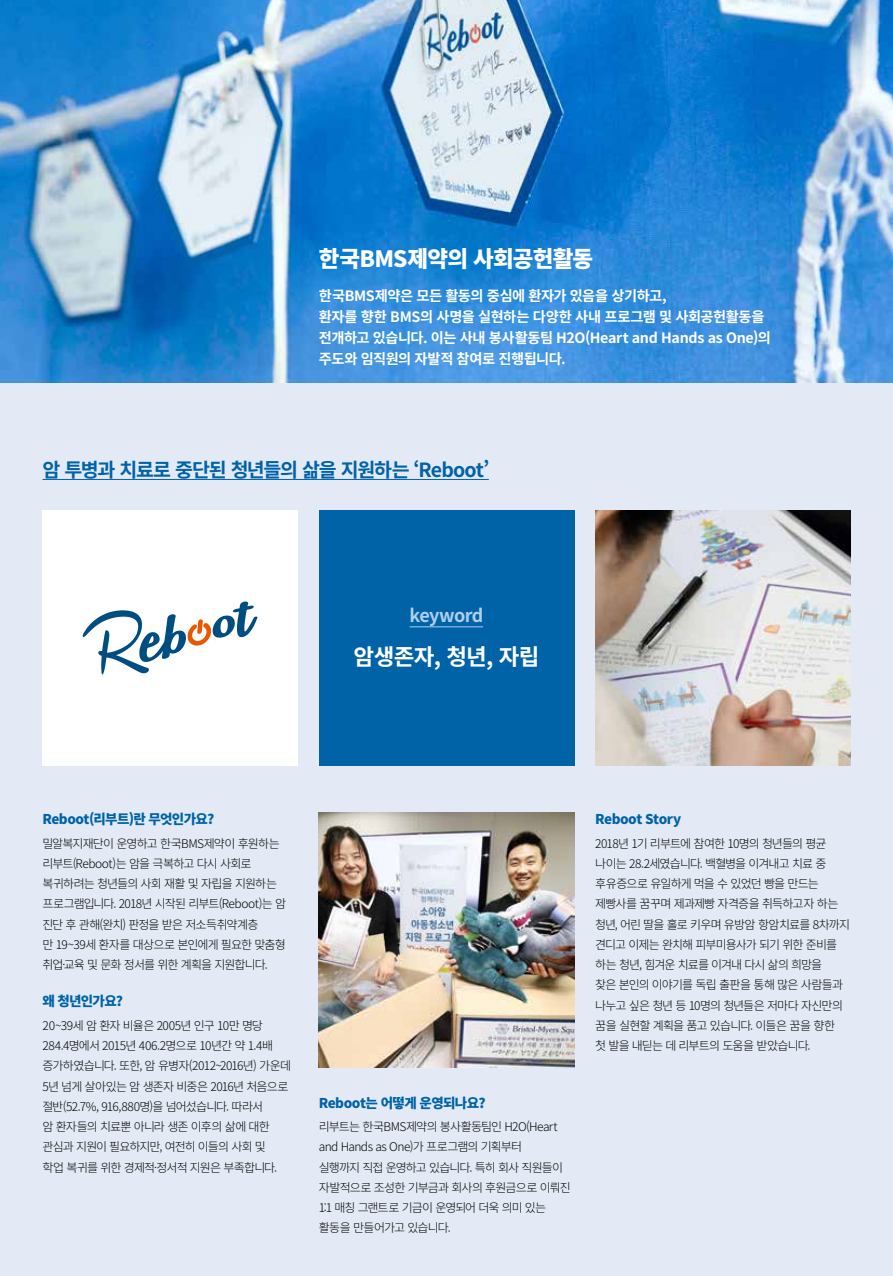
<style>
.page{position:relative;width:893px;height:1276px;background:#e3eaf5}
.page>*{position:absolute;margin:0;border:0;box-sizing:border-box;transform-origin:0 0}
.t1{font:800 22.5px "Source Han Sans K";letter-spacing:-.035em;color:#fff}
.t2{font:700 22.5px "Source Han Sans K";letter-spacing:-.03em;color:#fff}
.t3{font:700 19.5px "Source Han Sans K";letter-spacing:-.055em;color:#0062a7}
.t4{font:700 18px "Source Han Sans K";letter-spacing:-.035em;color:#aed0ee}
.t5{font:700 14.25px/21px "Source Han Sans K";letter-spacing:-.03em;color:#fff}
.t6{font:800 13.5px "Source Han Sans K";letter-spacing:-.04em;color:#0062a7}
.t7{font:300 12px/20.2px "Source Han Sans K";letter-spacing:-.07em;color:#000}
</style>
<div class="page">
<img style="left:0;top:0;width:893px;height:383px">
<div style="left:43px;top:510px;width:255px;height:255px;background:#fff"></div>
<img style="left:595px;top:510px;width:255px;height:255px">
<div style="left:319px;top:510px;width:255px;height:255px;background:#0062a7"></div>
<hr style="left:410px;top:626px;width:73px;height:1px;background:#aed0ee">
<img style="left:319px;top:812px;width:255px;height:255px">
<svg style="left:83px;top:601px;width:175px;height:73px"></svg>
<hr style="left:43px;top:479px;width:446px;height:1px;background:#0062a7">
<h1 class="t1" style="left:319px;top:245px;width:276px">한국BMS제약의 사회공헌활동</h1>
<p class="t5" style="left:319px;top:286px;width:454px">한국BMS제약은 모든 활동의 중심에 환자가 있음을 상기하고,<br>환자를 향한 BMS의 사명을 실현하는 다양한 사내 프로그램 및 사회공헌활동을 전개하고 있습니다. 이는 사내 봉사활동팀 H2O(Heart and Hands as One)의 주도와 임직원의 자발적 참여로 진행됩니다.</p>
<h2 class="t3" style="left:42px;top:458px;width:449px">암 투병과 치료로 중단된 청년들의 삶을 지원하는 ‘Reboot’</h2>
<h3 class="t4" style="left:409px;top:605px;width:76px">keyword</h3>
<h1 class="t2" style="left:354px;top:643px;width:187px">암생존자, 청년, 자립</h1>
<p class="t6" style="left:42px;top:811px;width:173px">Reboot(리부트)란 무엇인가요?</p>
<p class="t7" style="left:42px;top:833px;width:245px">밀알복지재단이 운영하고 한국BMS제약이 후원하는 리부트(Reboot)는 암을 극복하고 다시 사회로 복귀하려는 청년들의 사회 재활 및 자립을 지원하는 프로그램입니다. 2018년 시작된 리부트(Reboot)는 암 진단 후 관해(완치) 판정을 받은 저소득취약계층<br>만 19~39세 환자를 대상으로 본인에게 필요한 맞춤형 취업·교육 및 문화 정서를 위한 계획을 지원합니다.</p>
<p class="t6" style="left:42px;top:994px;width:82px">왜 청년인가요?</p>
<p class="t7" style="left:42px;top:1015px;width:250px">20~39세 암 환자 비율은 2005년 인구 10만 명당<br>284.4명에서 2015년 406.2명으로 10년간 약 1.4배 증가하였습니다. 또한, 암 유병자(2012~2016년) 가운데<br>5년 넘게 살아있는 암 생존자 비중은 2016년 처음으로 절반(52.7%, 916,880명)을 넘어섰습니다. 따라서<br>암 환자들의 치료뿐 아니라 생존 이후의 삶에 대한 관심과 지원이 필요하지만, 여전히 이들의 사회 및<br>학업 복귀를 위한 경제적·정서적 지원은 부족합니다.</p>
<p class="t6" style="left:319px;top:1095px;width:168px">Reboot는 어떻게 운영되나요?</p>
<p class="t7" style="left:319px;top:1116px;width:253px">리부트는 한국BMS제약의 봉사활동팀인 H2O(Heart and Hands as One)가 프로그램의 기획부터<br>실행까지 직접 운영하고 있습니다. 특히 회사 직원들이 자발적으로 조성한 기부금과 회사의 후원금으로 이뤄진<br>1:1 매칭 그랜트로 기금이 운영되어 더욱 의미 있는 활동을 만들어가고 있습니다.</p>
<p class="t6" style="left:595px;top:811px;width:88px">Reboot Story</p>
<p class="t7" style="left:595px;top:833px;width:256px">2018년 1기 리부트에 참여한 10명의 청년들의 평균 나이는 28.2세였습니다. 백혈병을 이겨내고 치료 중 후유증으로 유일하게 먹을 수 있었던 빵을 만드는 제빵사를 꿈꾸며 제과제빵 자격증을 취득하고자 하는 청년, 어린 딸을 홀로 키우며 유방암 항암치료를 8차까지 견디고 이제는 완치해 피부미용사가 되기 위한 준비를 하는 청년, 힘겨운 치료를 이겨내 다시 삶의 희망을<br>찾은 본인의 이야기를 독립 출판을 통해 많은 사람들과 나누고 싶은 청년 등 10명의 청년들은 저마다 자신만의 꿈을 실현할 계획을 품고 있습니다. 이들은 꿈을 향한<br>첫 발을 내딛는 데 리부트의 도움을 받았습니다.</p>
</div>
